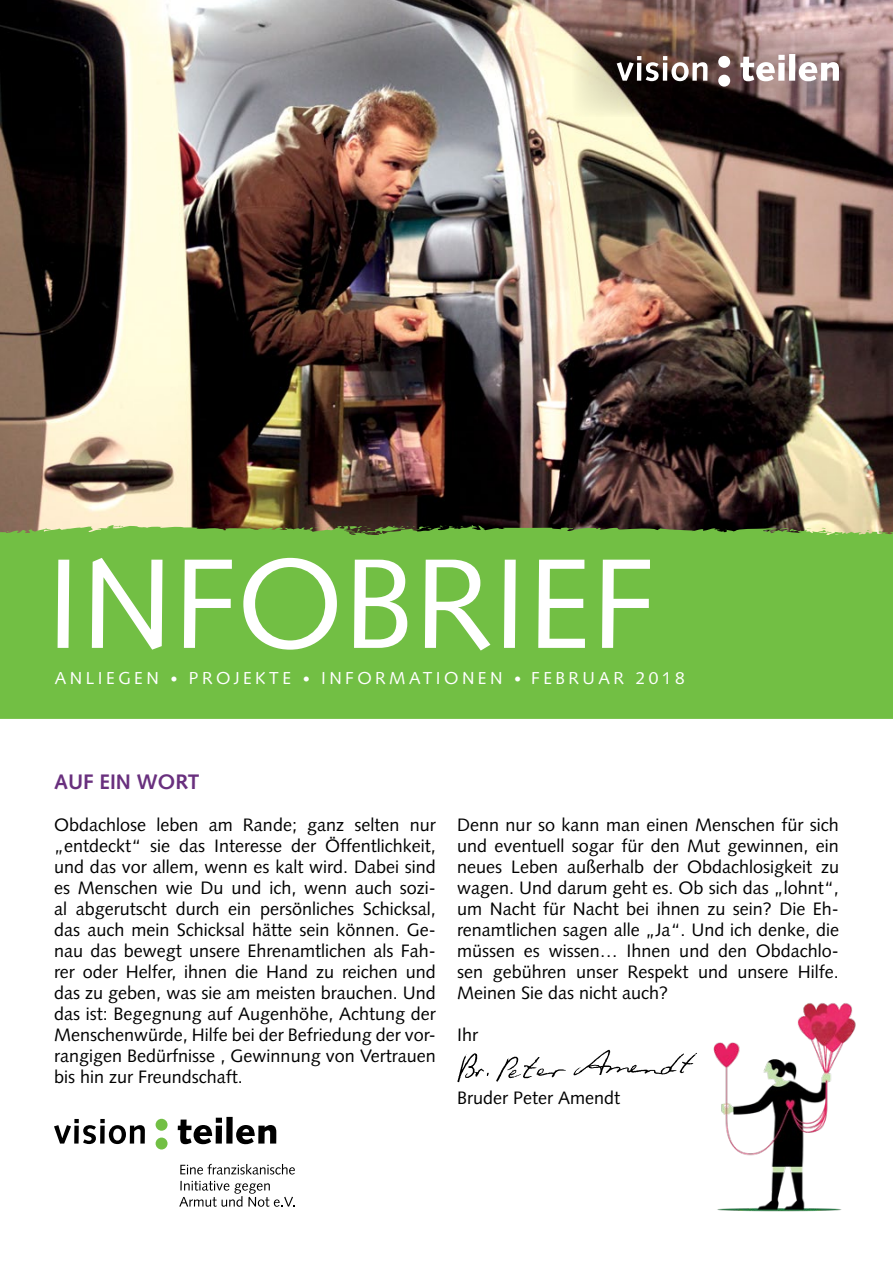
<style>
.page{position:relative;width:893px;height:1263px;background:#fff}
.page>*{position:absolute;margin:0;border:0;box-sizing:border-box;transform-origin:0 0}
.t1{font:127.5px "Syntax LT Std";color:#fff}
.t2{font:700 21px "Syntax LT Std";color:#69307e}
.t3{font:18px/21px "Syntax LT Std";color:#000;text-align:justify}
.t4{font:17.25px "Syntax LT Std";letter-spacing:.2em;color:#fff}
.s1{font-size:14.4px}
</style>
<div class="page">
<img style="left:0;top:0;width:893px;height:525px">
<div style="left:0;top:525px;width:893px;height:194px;background:#72bf44"></div>
<img style="left:457px;top:1049px;width:240px;height:34px">
<svg style="left:572px;top:28px;width:308px;height:89px;background:#7f6a64"></svg>
<svg style="left:617px;top:56px;width:90px;height:25px"></svg>
<svg style="left:740px;top:55px;width:45px;height:26px"></svg>
<div style="left:789px;top:54px;width:6px;height:27px;background:#fff"></div>
<svg style="left:799px;top:62px;width:40px;height:19px"></svg>
<div style="left:718px;top:56px;width:12px;height:12px;background:#fff;border-radius:50%"></div>
<div style="left:718px;top:75px;width:12px;height:12px;background:#fff;border-radius:50%"></div>
<img style="left:713px;top:1003px;width:143px;height:209px">
<svg style="left:54px;top:1119px;width:91px;height:25px"></svg>
<svg style="left:178px;top:1118px;width:44px;height:26px"></svg>
<div style="left:226px;top:1117px;width:7px;height:26px;background:#000"></div>
<svg style="left:236px;top:1125px;width:40px;height:19px"></svg>
<div style="left:156px;top:1119px;width:12px;height:12px;background:#72bf44;border-radius:50%"></div>
<div style="left:156px;top:1137px;width:12px;height:12px;background:#72bf44;border-radius:50%"></div>
<svg style="left:180px;top:1164px;width:115px;height:11px"></svg>
<svg style="left:179px;top:1181px;width:115px;height:26px"></svg>
<p class="t1" style="left:46px;top:528px;width:611px">INFOBRIEF</p>
<p class="t4" style="left:55px;top:668px;width:631px">ANLIEGEN <span class="s1">•</span> PROJEKTE <span class="s1">•</span> INFORMATIONEN <span class="s1">•</span> FEBRUAR 2018</p>
<p class="t2" style="left:54px;top:770px;width:147px">AUF EIN WORT</p>
<p class="t3" style="left:54px;top:814px;width:383px">Obdachlose leben am Rande; ganz selten nur „entdeckt“ sie das Interesse der Öffentlichkeit, und das vor allem, wenn es kalt wird. Dabei sind es Menschen wie Du und ich, wenn auch sozi&shy;al abgerutscht durch ein persönliches Schicksal, das auch mein Schicksal hätte sein können. Ge&shy;nau das bewegt unsere Ehrenamtlichen als Fah&shy;rer oder Helfer, ihnen die Hand zu reichen und das zu geben, was sie am meisten brauchen. Und das ist: Begegnung auf Augenhöhe, Achtung der Menschenwürde, Hilfe bei der Befriedung der vor&shy;rangigen Bedürfnisse , Gewinnung von Vertrauen bis hin zur Freundschaft.</p>
<p class="t3" style="left:457px;top:814px;width:383px">Denn nur so kann man einen Menschen für sich und eventuell sogar für den Mut gewinnen, ein neues Leben außerhalb der Obdachlosigkeit zu wagen. Und darum geht es. Ob sich das „lohnt“, um Nacht für Nacht bei ihnen zu sein? Die Eh&shy;renamtlichen sagen alle „Ja“. Und ich denke, die müssen es wissen… Ihnen und den Obdachlo&shy;sen gebühren unser Respekt und unsere Hilfe.<br>Meinen Sie das nicht auch?</p>
<p class="t3" style="left:457px;top:1024px;width:23px">Ihr</p>
<p class="t3" style="left:457px;top:1087px;width:165px">Bruder Peter Amendt</p>
</div>
